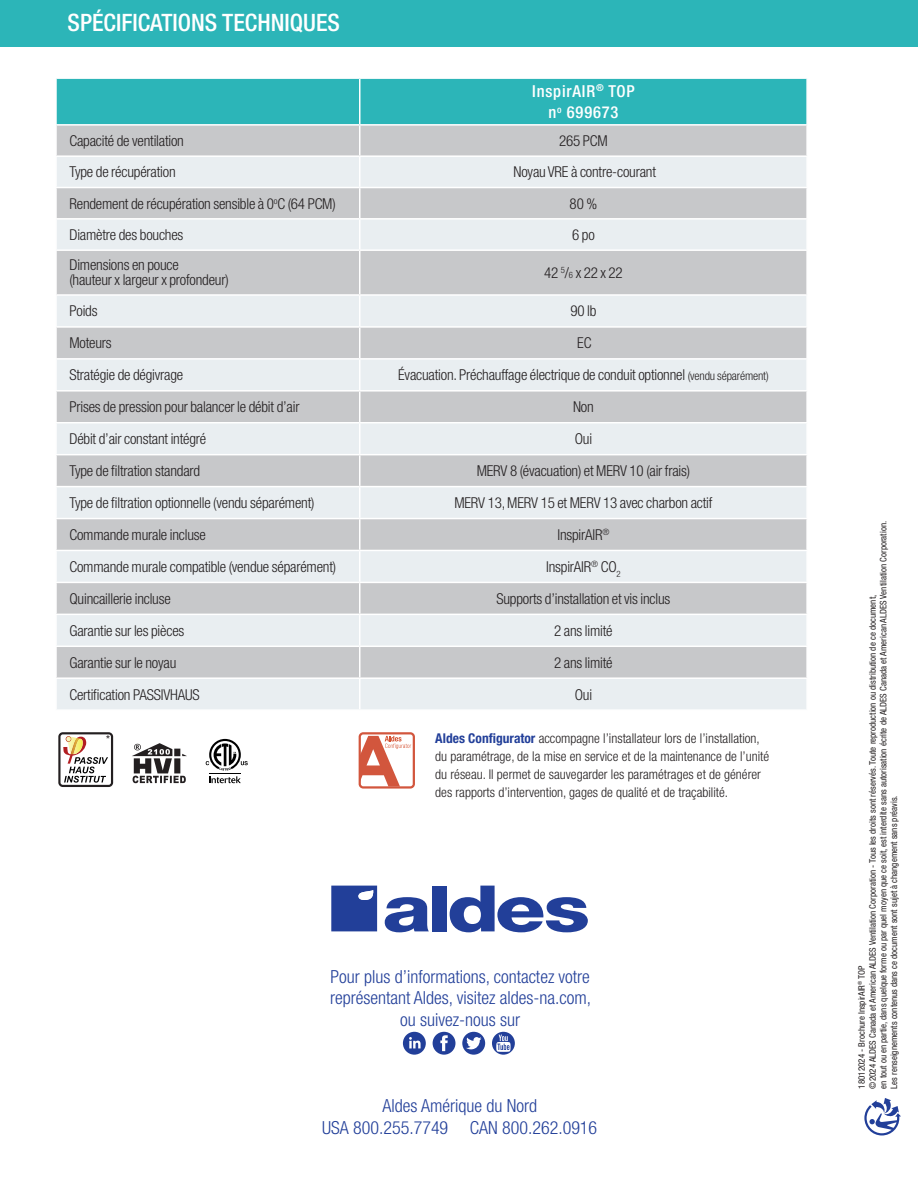
<style>
.page{position:relative;width:918px;height:1188px;background:#fff}
.page>*{position:absolute;margin:0;border:0;box-sizing:border-box;transform-origin:0 0}
.t1{font:500 condensed 24px "Helvetica Neue LT Std";color:#fff}
.t2{font:300 condensed 18px "Helvetica Neue LT Std";color:#223f99}
.Spec_Body{font:500 condensed 16.5px "Helvetica Neue LT Std";letter-spacing:.05em;color:#fff}
._05-Tetiere_Tableau_Fr{font:300 condensed 15px "Helvetica Neue LT Std";letter-spacing:-.01em;color:#231f20}
.Paragraphe_Commun{font:300 condensed 13.5px/18px "Helvetica Neue";color:#231f20}
.t3{font:condensed 10.95px "Helvetica Neue LT Std";color:#231f20}
.t4{font:condensed 9px "Helvetica Neue LT Std";color:#231f20}
.s1{font-size:8.7px}
.s2{font-size:12px}
.s3{font-family:"Helvetica Neue LT Std";font-weight:700;color:#223f99}
</style>
<div class="page">
<div style="left:57px;top:79px;width:749px;height:45px;background:#2cb5b8"></div>
<div style="left:57px;top:126px;width:749px;height:29px;background:#c7c8ca"></div>
<svg style="left:57px;top:157px;width:749px;height:552px;fill:#e9eef1"></svg>
<hr style="left:359px;top:79px;width:2px;height:45px;background:#fff">
<hr style="left:359px;top:126px;width:2px;height:29px;background:#fff">
<hr style="left:359px;top:157px;width:2px;height:30px;background:#fff">
<hr style="left:55px;top:187px;width:305px;height:1px;background:#fff">
<hr style="left:360px;top:187px;width:448px;height:1px;background:#fff">
<hr style="left:359px;top:188px;width:2px;height:30px;background:#fff">
<hr style="left:55px;top:218px;width:305px;height:2px;background:#fff">
<hr style="left:360px;top:218px;width:448px;height:2px;background:#fff">
<hr style="left:359px;top:220px;width:2px;height:29px;background:#fff">
<hr style="left:55px;top:249px;width:305px;height:2px;background:#fff">
<hr style="left:360px;top:249px;width:448px;height:2px;background:#fff">
<hr style="left:359px;top:251px;width:2px;height:43px;background:#fff">
<hr style="left:55px;top:294px;width:305px;height:2px;background:#fff">
<hr style="left:360px;top:294px;width:448px;height:2px;background:#fff">
<hr style="left:359px;top:296px;width:2px;height:30px;background:#fff">
<hr style="left:55px;top:326px;width:305px;height:2px;background:#fff">
<hr style="left:360px;top:326px;width:448px;height:2px;background:#fff">
<hr style="left:359px;top:328px;width:2px;height:30px;background:#fff">
<hr style="left:55px;top:358px;width:305px;height:2px;background:#fff">
<hr style="left:360px;top:358px;width:448px;height:2px;background:#fff">
<hr style="left:359px;top:360px;width:2px;height:30px;background:#fff">
<hr style="left:55px;top:390px;width:305px;height:2px;background:#fff">
<hr style="left:360px;top:390px;width:448px;height:2px;background:#fff">
<hr style="left:359px;top:392px;width:2px;height:30px;background:#fff">
<hr style="left:55px;top:422px;width:305px;height:1px;background:#fff">
<hr style="left:360px;top:422px;width:448px;height:1px;background:#fff">
<hr style="left:359px;top:423px;width:2px;height:31px;background:#fff">
<hr style="left:55px;top:454px;width:305px;height:1px;background:#fff">
<hr style="left:360px;top:454px;width:448px;height:1px;background:#fff">
<hr style="left:359px;top:455px;width:2px;height:31px;background:#fff">
<hr style="left:55px;top:486px;width:305px;height:1px;background:#fff">
<hr style="left:360px;top:486px;width:448px;height:1px;background:#fff">
<hr style="left:359px;top:487px;width:2px;height:31px;background:#fff">
<hr style="left:55px;top:518px;width:305px;height:1px;background:#fff">
<hr style="left:360px;top:518px;width:448px;height:1px;background:#fff">
<hr style="left:359px;top:519px;width:2px;height:31px;background:#fff">
<hr style="left:55px;top:550px;width:305px;height:1px;background:#fff">
<hr style="left:360px;top:550px;width:448px;height:1px;background:#fff">
<hr style="left:359px;top:551px;width:2px;height:31px;background:#fff">
<hr style="left:55px;top:582px;width:305px;height:1px;background:#fff">
<hr style="left:360px;top:582px;width:448px;height:1px;background:#fff">
<hr style="left:359px;top:583px;width:2px;height:31px;background:#fff">
<hr style="left:55px;top:614px;width:305px;height:1px;background:#fff">
<hr style="left:360px;top:614px;width:448px;height:1px;background:#fff">
<hr style="left:359px;top:615px;width:2px;height:31px;background:#fff">
<hr style="left:55px;top:646px;width:305px;height:1px;background:#fff">
<hr style="left:360px;top:646px;width:448px;height:1px;background:#fff">
<hr style="left:359px;top:647px;width:2px;height:30px;background:#fff">
<hr style="left:55px;top:677px;width:305px;height:2px;background:#fff">
<hr style="left:360px;top:677px;width:448px;height:2px;background:#fff">
<hr style="left:359px;top:679px;width:2px;height:30px;background:#fff">
<svg style="left:864px;top:1098px;width:37px;height:38px"></svg>
<svg style="left:403px;top:1032px;width:23px;height:23px"></svg>
<svg style="left:433px;top:1032px;width:22px;height:23px"></svg>
<svg style="left:462px;top:1032px;width:23px;height:23px"></svg>
<svg style="left:492px;top:1032px;width:23px;height:23px"></svg>
<svg style="left:385px;top:897px;width:44px;height:35px"></svg>
<div style="left:432px;top:886px;width:14px;height:45px;background:#223f99"></div>
<svg style="left:450px;top:886px;width:138px;height:46px"></svg>
<svg style="left:331px;top:886px;width:46px;height:45px"></svg>
<div style="left:0;top:0;width:918px;height:47px;background:#2cb5b8"></div>
<svg style="left:58px;top:732px;width:55px;height:55px"></svg>
<img style="left:71px;top:738px;width:11px;height:16px">
<svg style="left:132px;top:743px;width:55px;height:40px"></svg>
<svg style="left:206px;top:739px;width:42px;height:44px"></svg>
<svg style="left:359px;top:732px;width:56px;height:57px"></svg>
<p class="t1" style="left:68px;top:9px;width:274px">SPÉCIFICATIONS TECHNIQUES</p>
<p class="Spec_Body" style="left:532px;top:81px;width:104px">InspirAIR<sup>®</sup> TOP</p>
<p class="Spec_Body" style="left:548px;top:102px;width:72px">n<sup>o</sup> 699673</p>
<p class="_05-Tetiere_Tableau_Fr" style="left:69px;top:132px;width:116px">Capacité de ventilation</p>
<p class="_05-Tetiere_Tableau_Fr" style="left:559px;top:132px;width:50px">265 PCM</p>
<p class="_05-Tetiere_Tableau_Fr" style="left:69px;top:163px;width:108px">Type de récupération</p>
<p class="_05-Tetiere_Tableau_Fr" style="left:514px;top:163px;width:144px">Noyau VRE à contre-courant</p>
<p class="_05-Tetiere_Tableau_Fr" style="left:69px;top:195px;width:268px">Rendement de récupération sensible à 0<sup>o</sup>C (64 PCM)</p>
<p class="_05-Tetiere_Tableau_Fr" style="left:570px;top:195px;width:29px">80 %</p>
<p class="_05-Tetiere_Tableau_Fr" style="left:69px;top:226px;width:115px">Diamètre des bouches</p>
<p class="_05-Tetiere_Tableau_Fr" style="left:572px;top:226px;width:24px">6 po</p>
<p class="_05-Tetiere_Tableau_Fr" style="left:69px;top:257px;width:111px">Dimensions en pouce</p>
<p class="_05-Tetiere_Tableau_Fr" style="left:69px;top:272px;width:161px">(hauteur x largeur x profondeur)</p>
<p class="_05-Tetiere_Tableau_Fr" style="left:544px;top:264px;width:80px">42 <sup>5</sup>/<span class="s1">6</span> x 22 x 22</p>
<p class="_05-Tetiere_Tableau_Fr" style="left:69px;top:302px;width:30px">Poids</p>
<p class="_05-Tetiere_Tableau_Fr" style="left:570px;top:302px;width:27px">90 lb</p>
<p class="_05-Tetiere_Tableau_Fr" style="left:69px;top:334px;width:44px">Moteurs</p>
<p class="_05-Tetiere_Tableau_Fr" style="left:577px;top:334px;width:16px">EC</p>
<p class="_05-Tetiere_Tableau_Fr" style="left:69px;top:366px;width:115px">Stratégie de dégivrage</p>
<p class="_05-Tetiere_Tableau_Fr" style="left:398px;top:366px;width:372px">Évacuation. Préchauffage électrique de conduit optionnel <span class="s2">(vendu séparément)</span></p>
<p class="_05-Tetiere_Tableau_Fr" style="left:69px;top:398px;width:232px">Prises de pression pour balancer le débit d’air</p>
<p class="_05-Tetiere_Tableau_Fr" style="left:573px;top:398px;width:22px">Non</p>
<p class="_05-Tetiere_Tableau_Fr" style="left:69px;top:430px;width:138px">Débit d’air constant intégré</p>
<p class="_05-Tetiere_Tableau_Fr" style="left:575px;top:430px;width:19px">Oui</p>
<p class="_05-Tetiere_Tableau_Fr" style="left:69px;top:462px;width:132px">Type de filtration standard</p>
<p class="_05-Tetiere_Tableau_Fr" style="left:477px;top:462px;width:215px">MERV 8 (évacuation) et MERV 10 (air frais)</p>
<p class="_05-Tetiere_Tableau_Fr" style="left:69px;top:494px;width:246px">Type de filtration optionnelle (vendu séparément)</p>
<p class="_05-Tetiere_Tableau_Fr" style="left:454px;top:494px;width:260px">MERV 13, MERV 15 et MERV 13 avec charbon actif</p>
<p class="_05-Tetiere_Tableau_Fr" style="left:69px;top:526px;width:138px">Commande murale incluse</p>
<p class="_05-Tetiere_Tableau_Fr" style="left:557px;top:526px;width:53px">InspirAIR<sup>®</sup></p>
<p class="_05-Tetiere_Tableau_Fr" style="left:69px;top:558px;width:268px">Commande murale compatible (vendue séparément)</p>
<p class="_05-Tetiere_Tableau_Fr" style="left:546px;top:558px;width:76px">InspirAIR<sup>®</sup> CO<sub>2</sub></p>
<p class="_05-Tetiere_Tableau_Fr" style="left:69px;top:590px;width:103px">Quincaillerie incluse</p>
<p class="_05-Tetiere_Tableau_Fr" style="left:496px;top:590px;width:176px">Supports d’installation et vis inclus</p>
<p class="_05-Tetiere_Tableau_Fr" style="left:69px;top:622px;width:116px">Garantie sur les pièces</p>
<p class="_05-Tetiere_Tableau_Fr" style="left:554px;top:622px;width:60px">2 ans limité</p>
<p class="_05-Tetiere_Tableau_Fr" style="left:69px;top:654px;width:108px">Garantie sur le noyau</p>
<p class="_05-Tetiere_Tableau_Fr" style="left:554px;top:654px;width:60px">2 ans limité</p>
<p class="_05-Tetiere_Tableau_Fr" style="left:69px;top:686px;width:132px">Certification PASSIVHAUS</p>
<p class="_05-Tetiere_Tableau_Fr" style="left:575px;top:686px;width:19px">Oui</p>
<p class="t3" style="left:106px;top:733px;width:5px">*</p>
<p class="Paragraphe_Commun" style="left:435px;top:729px;width:336px"><span class="s3">Aldes Configurator</span> accompagne l’installateur lors de l’installation, du paramétrage, de la mise en service et de la maintenance de l’unité du réseau. Il permet de sauvegarder les paramétrages et de générer des rapports d’intervention, gages de qualité et de traçabilité.</p>
<p class="t2" style="left:331px;top:966px;width:261px">Pour plus d’informations, contactez votre</p>
<p class="t2" style="left:330px;top:988px;width:263px">représentant Aldes, visitez aldes-na.com,</p>
<p class="t2" style="left:400px;top:1009px;width:121px">ou suivez-nous sur</p>
<p class="t2" style="left:383px;top:1096px;width:156px">Aldes Amérique du Nord</p>
<p class="t2" style="left:322px;top:1117px;width:276px">USA 800.255.7749 CAN 800.262.0916</p>
<p class="t4" style="left:878px;top:1089px;width:569px;rotate:-90deg">en tout ou en partie, dans quelque forme ou par quel moyen que ce soit, est interdite sans autorisation écrite de ALDES Canada et American ALDES Ventilation Corporation.</p>
<p class="t4" style="left:867px;top:1089px;width:495px;rotate:-90deg">©2024 ALDES Canada et American ALDES Ventilation Corporation - Tous les droits sont réservés. Toute reproduction ou distribution de ce document,</p>
<p class="t4" style="left:889px;top:1089px;width:295px;rotate:-90deg">Les renseignements contenus dans ce document sont sujet à changement sans préavis.</p>
<p class="t4" style="left:857px;top:1089px;width:125px;rotate:-90deg">18012024 - Brochure InspirAIR<sup>®</sup> TOP</p>
</div>
